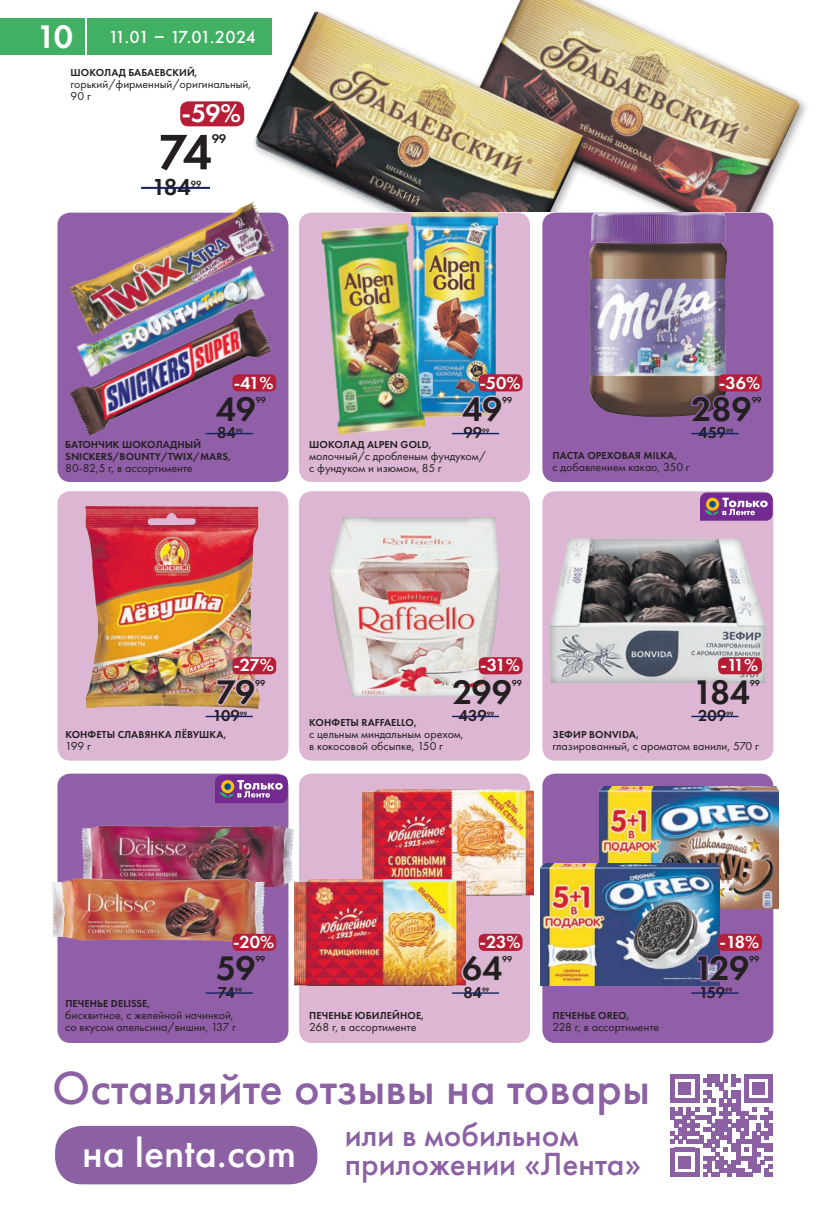
<style>
.page{position:relative;width:830px;height:1212px;background:#fff}
.page>*{position:absolute;margin:0;border:0;box-sizing:border-box;transform-origin:0 0}
.BIG_PRICE_21{font:600 51.6px "Futura PT";color:#231f20}
.t1{font:500 48.3px "Futura PT";color:#8c61a4}
.t2{font:500 41.85px "Futura PT";color:#fff}
.BIG_PRICE_21-2{font:600 35.4px "Futura PT";letter-spacing:-.01em;color:#231f20}
.t3{font:600 33.9px "Futura PT";color:#fff}
.t4{font:500 33.3px "Futura PT";color:#8c61a4}
.XX__21{font:600 26.55px "Futura PT";color:#fff}
.OLD_PRICE_2021_20mm{font:600 24px "Futura PT";color:#231f20}
.XX__21-2{font:600 18.15px "Futura PT";letter-spacing:-.035em;color:#fff}
.t5{font:500 18.15px "Futura PT";letter-spacing:-.065em;color:#fff}
.OLD_PRICE_2021_20mm-2{font:600 16.5px "Futura PT";letter-spacing:-.005em;color:#231f20}
.BIG_PRICE_21-3{font:600 13.05px "Futura PT";color:#231f20}
.DESCRIPTION{font:12px/12px "Futura PT";color:#231f20}
.t6{font:600 10.5px/12px "Futura PT";letter-spacing:.01em;color:#231f20}
.OLD_PRICE_2021_20mm-3{font:600 9.3px "Futura PT";color:#231f20}
.BIG_PRICE_21-4{font:600 9px "Futura PT";letter-spacing:-.03em;color:#231f20}
.OLD_PRICE_2021_20mm-4{font:600 6.45px "Futura PT";color:#231f20}
</style>
<div class="page">
<div style="left:55px;top:1126px;width:262px;height:58px;background:#8c61a4;border-radius:27px"></div>
<svg style="left:670px;top:1074px;width:102px;height:102px"></svg>
<img style="left:517px;top:0;width:283px;height:213px">
<div style="left:250px;top:7px;width:343px;height:272px;background:#231f20;opacity:.4"></div>
<img style="left:253px;top:11px;width:332px;height:202px">
<div style="left:24px;top:213px;width:776px;height:833px;background:#fff"></div>
<div style="left:57px;top:774px;width:231px;height:269px;background:#915fa8;border-radius:13px"></div>
<div style="left:542px;top:491px;width:231px;height:269px;background:#dcb6d3;border-radius:13px"></div>
<svg style="left:700px;top:493px;width:72px;height:28px;background:#8c549a"></svg>
<svg style="left:215px;top:775px;width:73px;height:28px;background:#8b539a"></svg>
<div style="left:180px;top:101px;width:64px;height:25px;background:#b61e37;border-radius:8px"></div>
<hr style="left:141px;top:187px;width:69px;height:2px;background:#102261">
<div style="left:0;top:18px;width:271px;height:37px;background:#41b063"></div>
<hr style="left:85px;top:18px;width:1px;height:37px;background:#fff">
<div style="left:57px;top:213px;width:231px;height:269px;background:#915fa8;border-radius:13px"></div>
<div style="left:57px;top:491px;width:231px;height:269px;background:#dcb6d3;border-radius:13px"></div>
<div style="left:299px;top:213px;width:231px;height:269px;background:#dcb6d3;border-radius:13px"></div>
<div style="left:299px;top:491px;width:231px;height:269px;background:#dcb6d3;border-radius:13px"></div>
<div style="left:299px;top:774px;width:231px;height:269px;background:#dcb6d3;border-radius:13px"></div>
<div style="left:542px;top:213px;width:231px;height:269px;background:#915fa8;border-radius:13px"></div>
<div style="left:542px;top:774px;width:231px;height:269px;background:#915fa8;border-radius:13px"></div>
<div style="left:232px;top:374px;width:44px;height:17px;background:#b61e37;border-radius:6px"></div>
<img style="left:69px;top:202px;width:207px;height:88px">
<img style="left:71px;top:259px;width:202px;height:48px">
<img style="left:69px;top:307px;width:204px;height:129px">
<img style="left:589px;top:213px;width:137px;height:203px">
<img style="left:86px;top:506px;width:174px;height:202px">
<div style="left:315px;top:507px;width:196px;height:204px;background:#231f20;opacity:.42"></div>
<div style="left:536px;top:528px;width:240px;height:168px;background:#231f20;opacity:.4"></div>
<img style="left:81px;top:825px;width:212px;height:61px">
<img style="left:51px;top:878px;width:213px;height:64px">
<img style="left:362px;top:789px;width:171px;height:106px">
<img style="left:295px;top:879px;width:170px;height:106px">
<img style="left:599px;top:786px;width:179px;height:122px">
<img style="left:540px;top:863px;width:179px;height:122px">
<div style="left:232px;top:657px;width:44px;height:17px;background:#b61e37;border-radius:6px"></div>
<svg style="left:214px;top:675px;width:46px;height:34px"></svg>
<hr style="left:205px;top:716px;width:48px;height:1px;background:#102261">
<div style="left:478px;top:657px;width:44px;height:17px;background:#b61e37;border-radius:6px"></div>
<hr style="left:451px;top:716px;width:48px;height:1px;background:#102261">
<div style="left:717px;top:657px;width:44px;height:17px;background:#b61e37;border-radius:6px"></div>
<hr style="left:691px;top:716px;width:47px;height:1px;background:#102261">
<div style="left:232px;top:934px;width:44px;height:17px;background:#b61e37;border-radius:6px"></div>
<hr style="left:205px;top:992px;width:48px;height:2px;background:#102261">
<div style="left:717px;top:374px;width:44px;height:17px;background:#b61e37;border-radius:6px"></div>
<svg style="left:687px;top:393px;width:52px;height:42px"></svg>
<hr style="left:691px;top:433px;width:47px;height:1px;background:#102261">
<div style="left:478px;top:934px;width:44px;height:17px;background:#b61e37;border-radius:6px"></div>
<svg style="left:460px;top:952px;width:6px;height:33px"></svg>
<hr style="left:451px;top:992px;width:48px;height:2px;background:#102261">
<div style="left:717px;top:934px;width:44px;height:17px;background:#b61e37;border-radius:6px"></div>
<svg style="left:695px;top:952px;width:25px;height:33px"></svg>
<hr style="left:691px;top:992px;width:47px;height:2px;background:#102261">
<img style="left:411px;top:213px;width:86px;height:204px">
<img style="left:321px;top:224px;width:104px;height:211px">
<div style="left:478px;top:374px;width:44px;height:17px;background:#b61e37;border-radius:6px"></div>
<svg style="left:459px;top:393px;width:39px;height:24px"></svg>
<hr style="left:451px;top:433px;width:48px;height:1px;background:#102261">
<p class="t3" style="left:37px;top:15px;width:38px">10</p>
<p class="t5" style="left:108px;top:26px;width:149px">11.01 – 17.01.2024</p>
<p class="t6" style="left:71px;top:66px;width:128px">ШОКОЛАД БАБАЕВСКИЙ,</p>
<p class="DESCRIPTION" style="left:70px;top:78px;width:182px">горький/фирменный/оригинальный,<br>90 г</p>
<p class="XX__21" style="left:181px;top:97px;width:61px">-59%</p>
<p class="BIG_PRICE_21" style="left:158px;top:120px;width:55px">74</p>
<p class="BIG_PRICE_21-3" style="left:212px;top:131px;width:16px">99</p>
<p class="OLD_PRICE_2021_20mm" style="left:152px;top:171px;width:40px">184</p>
<p class="OLD_PRICE_2021_20mm-3" style="left:190px;top:178px;width:12px">99</p>
<p class="XX__21-2" style="left:233px;top:371px;width:42px">-41%</p>
<p class="XX__21-2" style="left:479px;top:371px;width:43px">-50%</p>
<p class="XX__21-2" style="left:718px;top:371px;width:43px">-36%</p>
<p class="BIG_PRICE_21-2" style="left:215px;top:387px;width:42px">49</p>
<p class="BIG_PRICE_21-4" style="left:256px;top:394px;width:11px">99</p>
<p class="BIG_PRICE_21-2" style="left:462px;top:387px;width:42px">49</p>
<p class="BIG_PRICE_21-4" style="left:502px;top:394px;width:11px">99</p>
<p class="BIG_PRICE_21-2" style="left:691px;top:387px;width:62px">289</p>
<p class="BIG_PRICE_21-4" style="left:751px;top:394px;width:11px">99</p>
<p class="OLD_PRICE_2021_20mm-2" style="left:217px;top:422px;width:20px">84</p>
<p class="OLD_PRICE_2021_20mm-4" style="left:235px;top:426px;width:9px">99</p>
<p class="t6" style="left:65px;top:439px;width:167px">БАТОНЧИК ШОКОЛАДНЫЙ<br>SNICKERS/BOUNTY/TWIX/MARS,</p>
<p class="DESCRIPTION" style="left:65px;top:462px;width:129px">80-82,5 г, в ассортименте</p>
<p class="OLD_PRICE_2021_20mm-2" style="left:463px;top:422px;width:20px">99</p>
<p class="OLD_PRICE_2021_20mm-4" style="left:482px;top:426px;width:9px">99</p>
<p class="t6" style="left:309px;top:439px;width:124px">ШОКОЛАД ALPEN GOLD,</p>
<p class="DESCRIPTION" style="left:309px;top:450px;width:178px">молочный/с дробленым фундуком/ с фундуком и изюмом, 85 г</p>
<p class="t6" style="left:552px;top:450px;width:126px">ПАСТА ОРЕХОВАЯ MILKA,</p>
<p class="DESCRIPTION" style="left:552px;top:461px;width:139px">с добавлением какао, 350 г</p>
<p class="OLD_PRICE_2021_20mm-2" style="left:697px;top:422px;width:30px">459</p>
<p class="OLD_PRICE_2021_20mm-4" style="left:725px;top:426px;width:9px">99</p>
<p class="XX__21-2" style="left:233px;top:654px;width:42px">-27%</p>
<p class="XX__21-2" style="left:480px;top:654px;width:41px">-31%</p>
<p class="XX__21-2" style="left:720px;top:654px;width:39px">-11%</p>
<p class="BIG_PRICE_21-2" style="left:216px;top:670px;width:40px">79</p>
<p class="BIG_PRICE_21-4" style="left:255px;top:677px;width:11px">99</p>
<p class="BIG_PRICE_21-2" style="left:452px;top:670px;width:61px">299</p>
<p class="BIG_PRICE_21-4" style="left:511px;top:677px;width:11px">99</p>
<p class="BIG_PRICE_21-2" style="left:692px;top:670px;width:58px">184</p>
<p class="BIG_PRICE_21-4" style="left:749px;top:677px;width:11px">99</p>
<p class="OLD_PRICE_2021_20mm-2" style="left:213px;top:705px;width:28px">109</p>
<p class="OLD_PRICE_2021_20mm-4" style="left:240px;top:709px;width:9px">99</p>
<p class="t6" style="left:65px;top:728px;width:163px">КОНФЕТЫ СЛАВЯНКА ЛЁВУШКА,</p>
<p class="DESCRIPTION" style="left:65px;top:740px;width:27px">199 г</p>
<p class="OLD_PRICE_2021_20mm-2" style="left:458px;top:705px;width:30px">439</p>
<p class="OLD_PRICE_2021_20mm-4" style="left:486px;top:709px;width:9px">99</p>
<p class="OLD_PRICE_2021_20mm-2" style="left:697px;top:705px;width:30px">209</p>
<p class="OLD_PRICE_2021_20mm-4" style="left:725px;top:709px;width:9px">99</p>
<p class="t6" style="left:309px;top:716px;width:109px">КОНФЕТЫ RAFFAELLO,</p>
<p class="DESCRIPTION" style="left:309px;top:728px;width:156px">с цельным миндальным орехом, в кокосовой обсыпке, 150 г</p>
<p class="t6" style="left:552px;top:728px;width:88px">ЗЕФИР BONVIDA,</p>
<p class="DESCRIPTION" style="left:552px;top:740px;width:208px">глазированный, с ароматом ванили, 570 г</p>
<p class="XX__21-2" style="left:233px;top:931px;width:43px">-20%</p>
<p class="XX__21-2" style="left:479px;top:931px;width:43px">-23%</p>
<p class="XX__21-2" style="left:719px;top:931px;width:41px">-18%</p>
<p class="BIG_PRICE_21-2" style="left:216px;top:946px;width:41px">59</p>
<p class="BIG_PRICE_21-4" style="left:255px;top:954px;width:11px">99</p>
<p class="BIG_PRICE_21-2" style="left:462px;top:946px;width:42px">64</p>
<p class="BIG_PRICE_21-4" style="left:502px;top:954px;width:11px">99</p>
<p class="BIG_PRICE_21-2" style="left:693px;top:946px;width:57px">129</p>
<p class="BIG_PRICE_21-4" style="left:748px;top:954px;width:11px">99</p>
<p class="OLD_PRICE_2021_20mm-2" style="left:218px;top:982px;width:18px">74</p>
<p class="OLD_PRICE_2021_20mm-4" style="left:235px;top:986px;width:9px">99</p>
<p class="OLD_PRICE_2021_20mm-2" style="left:463px;top:982px;width:20px">84</p>
<p class="OLD_PRICE_2021_20mm-4" style="left:482px;top:986px;width:9px">99</p>
<p class="OLD_PRICE_2021_20mm-2" style="left:698px;top:982px;width:27px">159</p>
<p class="OLD_PRICE_2021_20mm-4" style="left:724px;top:986px;width:9px">99</p>
<p class="t6" style="left:65px;top:997px;width:86px">ПЕЧЕНЬЕ DELISSE,</p>
<p class="DESCRIPTION" style="left:65px;top:1009px;width:172px">бисквитное, с желейной начинкой, со вкусом апельсина/вишни, 137 г</p>
<p class="t6" style="left:309px;top:1009px;width:116px">ПЕЧЕНЬЕ ЮБИЛЕЙНОЕ,</p>
<p class="DESCRIPTION" style="left:309px;top:1021px;width:109px">268 г, в ассортименте</p>
<p class="t6" style="left:552px;top:1009px;width:78px">ПЕЧЕНЬЕ OREO,</p>
<p class="DESCRIPTION" style="left:552px;top:1021px;width:108px">228 г, в ассортименте</p>
<p class="t1" style="left:52px;top:1059px;width:599px">Оставляйте отзывы на товары</p>
<p class="t2" style="left:82px;top:1127px;width:216px">на lenta.com</p>
<p class="t4" style="left:344px;top:1114px;width:235px">или в мобильном</p>
<p class="t4" style="left:344px;top:1144px;width:298px">приложении «Лента»</p>
</div>
